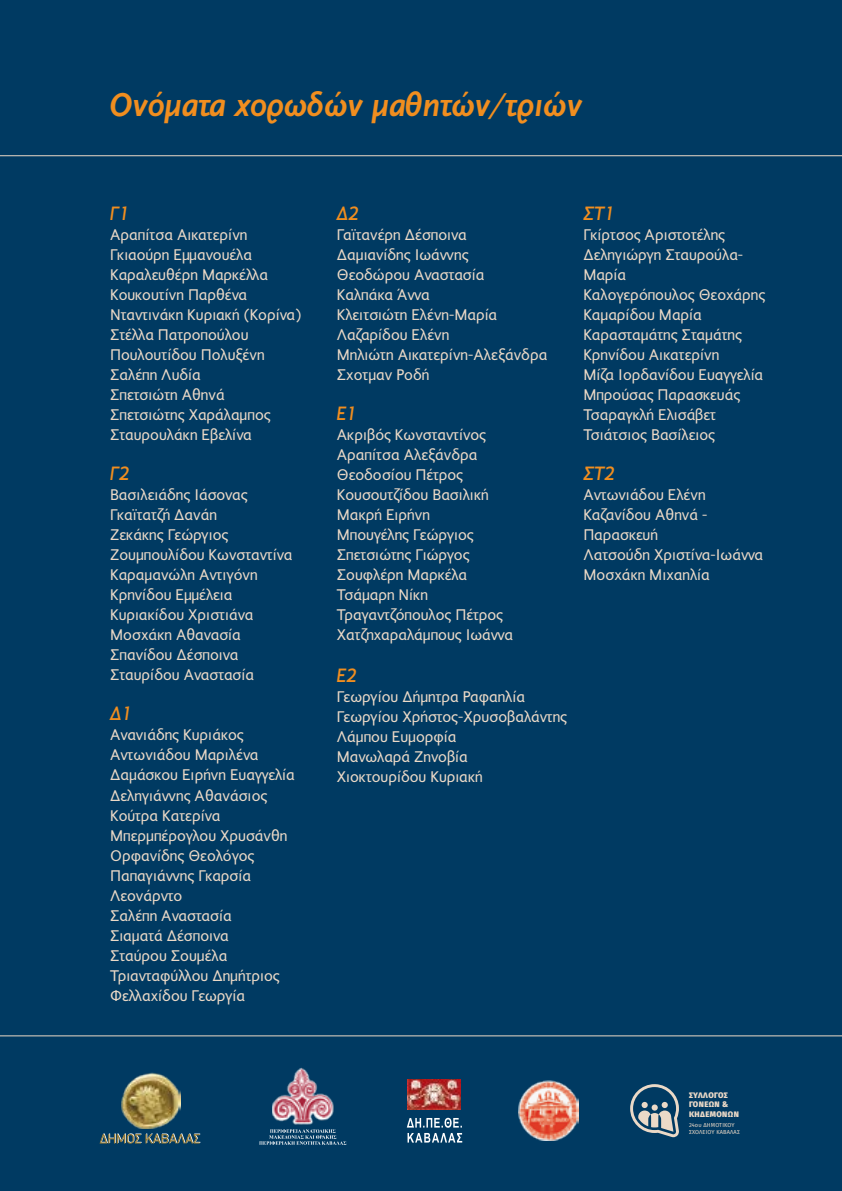
<style>
.page{position:relative;width:842px;height:1191px;background:#003a62}
.page>*{position:absolute;margin:0;border:0;box-sizing:border-box;transform-origin:0 0}
.t1{font:italic 700 34px "PF Diplomat Sans";letter-spacing:-.025em;color:#f18e1f}
.t2{font:italic 500 20px "PF Diplomat Sans";color:#f18e1f}
.t3{font:16px/20px "PF Diplomat Sans";color:#ebd9c7}
.t4{font:900 7.8px/9.4px "Fira Sans";letter-spacing:.05em;color:#ebd9c7}
.t5{font:5.6px/6.8px "Fira Sans";letter-spacing:.025em;color:#ebd9c7}
</style>
<div class="page">
<hr style="left:0;top:1035px;width:842px;height:1px;background:#ebd9c7">
<hr style="left:0;top:155px;width:842px;height:1px;background:#ebd9c7">
<img style="left:122px;top:1072px;width:58px;height:56px">
<svg style="left:100px;top:1133px;width:100px;height:10px"></svg>
<img style="left:519px;top:1080px;width:60px;height:60px">
<svg style="left:630px;top:1084px;width:49px;height:53px"></svg>
<img style="left:408px;top:1079px;width:53px;height:30px">
<svg style="left:407px;top:1117px;width:55px;height:25px"></svg>
<img style="left:272px;top:1067px;width:62px;height:58px">
<svg style="left:259px;top:1129px;width:87px;height:15px"></svg>
<h1 class="t1" style="left:109px;top:87px;width:474px">Ονόµατα χορωδών µαθητών/τριών</h1>
<p class="t2" style="left:110px;top:203px;width:21px">Γ1</p>
<p class="t3" style="left:110px;top:225px;width:193px">Αραπίτσα Αικατερίνη<br>Γκιαούρη Εµµανουέλα<br>Καραλευθέρη Μαρκέλλα<br>Κουκουτίνη Παρθένα<br>Νταντινάκη Κυριακή (Κορίνα)<br>Στέλλα Πατροπούλου<br>Πουλουτίδου Πολυξένη<br>Σαλέπη Λυδία<br>Σπετσιώτη Αθηνά<br>Σπετσιώτης Χαράλαµπος<br>Σταυρουλάκη Εβελίνα</p>
<p class="t2" style="left:110px;top:463px;width:21px">Γ2</p>
<p class="t3" style="left:110px;top:485px;width:184px">Βασιλειάδης Ιάσονας<br>Γκαϊτατζή ∆ανάη<br>Ζεκάκης Γεώργιος<br>Ζουµπουλίδου Κωνσταντίνα<br>Καραµανώλη Αντιγόνη<br>Κρηνίδου Εµµέλεια<br>Κυριακίδου Χριστιάνα<br>Μοσχάκη Αθανασία<br>Σπανίδου ∆έσποινα<br>Σταυρίδου Αναστασία</p>
<p class="t2" style="left:110px;top:703px;width:24px">∆1</p>
<p class="t3" style="left:110px;top:725px;width:186px">Ανανιάδης Κυριάκος<br>Αντωνιάδου Μαριλένα ∆αµάσκου Ειρήνη Ευαγγελία ∆εληγιάννης Αθανάσιος<br>Κούτρα Κατερίνα<br>Μπερµπέρογλου Χρυσάνθη<br>Ορφανίδης Θεολόγος<br>Παπαγιάννης Γκαρσία<br>Λεονάρντο<br>Σαλέπη Αναστασία<br>Σιαµατά ∆έσποινα<br>Σταύρου Σουµέλα<br>Τριανταφύλλου ∆ηµήτριος<br>Φελλαχίδου Γεωργία</p>
<p class="t2" style="left:337px;top:203px;width:24px">∆2</p>
<p class="t3" style="left:337px;top:225px;width:212px">Γαϊτανέρη ∆έσποινα<br>∆αµιανίδης Ιωάννης<br>Θεοδώρου Αναστασία<br>Καλπάκα Άννα<br>Κλειτσιώτη Ελένη-Μαρία<br>Λαζαρίδου Ελένη<br>Μηλιώτη Αικατερίνη-Αλεξάνδρα<br>Σχοτµαν Ροδή</p>
<p class="t2" style="left:337px;top:403px;width:22px">Ε1</p>
<p class="t3" style="left:337px;top:425px;width:178px">Ακριβός Κωνσταντίνος<br>Αραπίτσα Αλεξάνδρα<br>Θεοδοσίου Πέτρος<br>Κουσουτζίδου Βασιλική<br>Μακρή Ειρήνη<br>Μπουγέλης Γεώργιος<br>Σπετσιώτης Γιώργος<br>Σουφλέρη Μαρκέλα<br>Τσάµαρη Νίκη<br>Τραγαντζόπουλος Πέτρος<br>Χατζηχαραλάµπους Ιωάννα</p>
<p class="t2" style="left:337px;top:665px;width:22px">Ε2</p>
<p class="t3" style="left:337px;top:687px;width:232px">Γεωργίου ∆ήµητρα Ραφαηλία<br>Γεωργίου Χρήστος-Χρυσοβαλάντης<br>Λάµπου Ευµορφία<br>Μανωλαρά Ζηνοβία<br>Χιοκτουρίδου Κυριακή</p>
<p class="t2" style="left:583px;top:203px;width:33px">ΣΤ1</p>
<p class="t3" style="left:583px;top:225px;width:183px">Γκίρτσος Αριστοτέλης ∆εληγιώργη Σταυρούλα-<br>Μαρία<br>Καλογερόπουλος Θεοχάρης<br>Καµαρίδου Μαρία<br>Καρασταµάτης Σταµάτης<br>Κρηνίδου Αικατερίνη<br>Μίζα Ιορδανίδου Ευαγγελία<br>Μπρούσας Παρασκευάς<br>Τσαραγκλή Ελισάβετ<br>Τσιάτσιος Βασίλειος</p>
<p class="t2" style="left:583px;top:463px;width:33px">ΣΤ2</p>
<p class="t3" style="left:583px;top:485px;width:181px">Αντωνιάδου Ελένη<br>Καζανίδου Αθηνά -<br>Παρασκευή<br>Λατσούδη Χριστίνα-Ιωάννα<br>Μοσχάκη Μιχαηλία</p>
<p class="t4" style="left:689px;top:1089px;width:51px">ΣΥΛΛΟΓΟΣ<br>ΓΟΝΕΩΝ &amp;<br>ΚΗΔΕΜΟΝΩΝ</p>
<p class="t5" style="left:689px;top:1121px;width:52px">24ου ΔΗΜΟΤΙΚΟΥ<br>ΣΧΟΛΕΙΟΥ ΚΑΒΑΛΑΣ</p>
</div>
